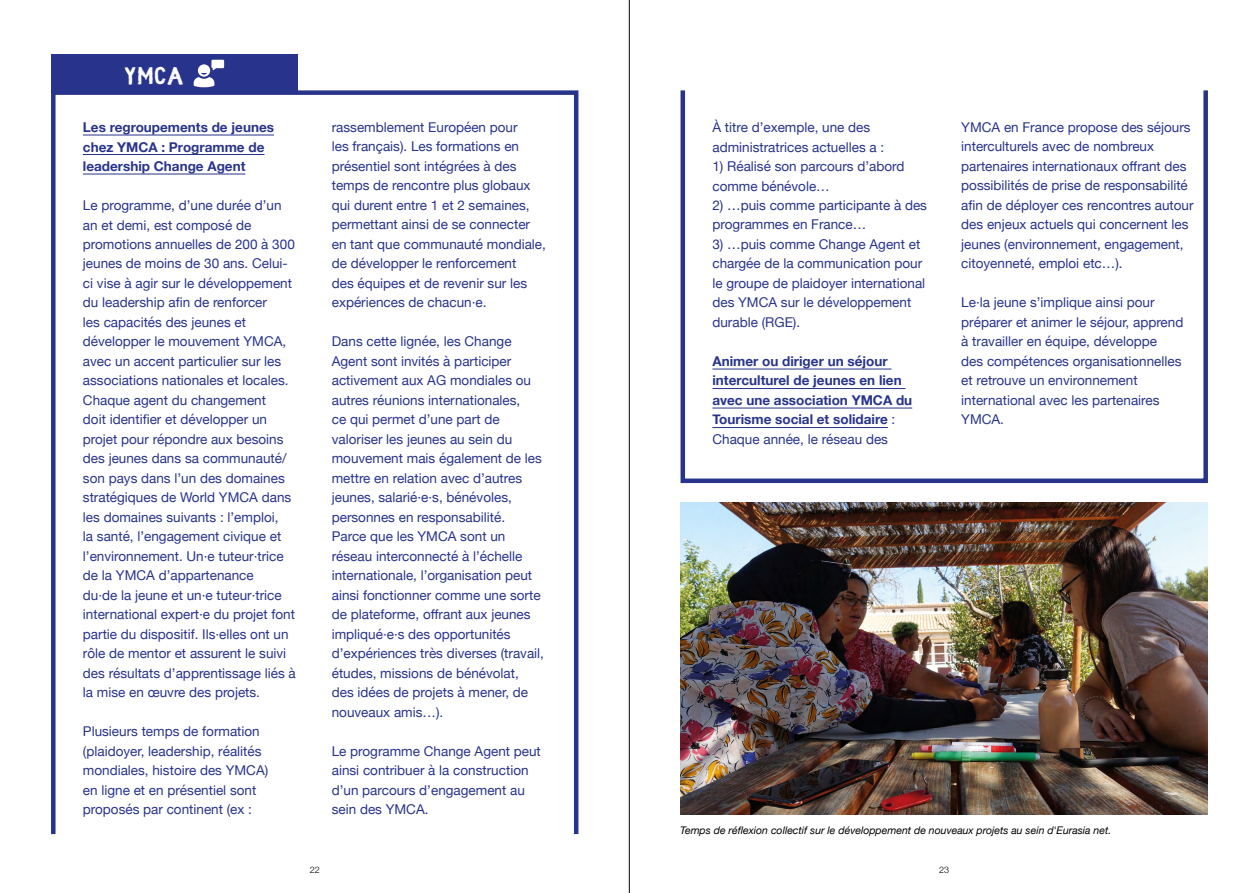
<style>
.page{position:relative;width:1259px;height:893px;background:#fff}
.page>*{position:absolute;margin:0;border:0;box-sizing:border-box;transform-origin:0 0}
.t1{font:27px "Fibre Vintage";color:#fff}
.t2{font:13.5px/19.5px "Helvetica Neue";color:#28348b}
.t3{font:700 13.5px/19.5px "Helvetica Neue";color:#28348b}
.t4{font:italic 10.5px "Helvetica Neue";color:#000}
.t5{font:300 9px "Helvetica Neue";color:#000}
.s1{font-weight:400}
</style>
<div class="page">
<img style="left:680px;top:502px;width:528px;height:312px">
<hr style="left:629px;top:0;width:1px;height:893px;background:#000">
<div style="left:51px;top:90px;width:527px;height:746px;border:4px solid #28348b"></div>
<div style="left:680px;top:88px;width:528px;height:395px;border:4px solid #28348b"></div>
<div style="left:51px;top:54px;width:247px;height:39px;background:#28348b"></div>
<hr style="left:83px;top:135px;width:191px;height:1px;background:#28348b">
<hr style="left:83px;top:154px;width:181px;height:1px;background:#28348b">
<hr style="left:83px;top:174px;width:162px;height:1px;background:#28348b">
<svg style="left:194px;top:60px;width:30px;height:27px"></svg>
<hr style="left:712px;top:369px;width:179px;height:1px;background:#28348b">
<hr style="left:712px;top:388px;width:193px;height:1px;background:#28348b">
<hr style="left:712px;top:408px;width:200px;height:1px;background:#28348b">
<hr style="left:712px;top:427px;width:176px;height:1px;background:#28348b">
<h1 class="t1" style="left:125px;top:66px;width:60px">YMCA</h1>
<p class="t3" style="left:83px;top:118px;width:193px">Les regroupements de jeunes chez YMCA : Programme de leadership Change Agent</p>
<p class="t2" style="left:83px;top:196px;width:214px">Le programme, d’une durée d’un an et demi, est composé de promotions annuelles de 200 à 300 jeunes de moins de 30 ans. Celui&shy;ci vise à agir sur le développement du leadership afin de renforcer<br>les capacités des jeunes et développer le mouvement YMCA, avec un accent particulier sur les associations nationales et locales.<br>Chaque agent du changement<br>doit identifier et développer un projet pour répondre aux besoins des jeunes dans sa communauté/ son pays dans l’un des domaines stratégiques de World YMCA dans les domaines suivants : l’emploi,<br>la santé, l’engagement civique et l’environnement. Un·e tuteur·trice de la YMCA d’appartenance<br>du·de la jeune et un·e tuteur·trice international expert·e du projet font partie du dispositif. Ils·elles ont un rôle de mentor et assurent le suivi des résultats d’apprentissage liés à la mise en œuvre des projets.</p>
<p class="t2" style="left:83px;top:723px;width:187px">Plusieurs temps de formation (plaidoyer, leadership, réalités mondiales, histoire des YMCA) en ligne et en présentiel sont proposés par continent (ex :</p>
<p class="t2" style="left:332px;top:118px;width:216px">rassemblement Européen pour<br>les français). Les formations en présentiel sont intégrées à des temps de rencontre plus globaux qui durent entre 1 et 2 semaines, permettant ainsi de se connecter en tant que communauté mondiale, de développer le renforcement<br>des équipes et de revenir sur les expériences de chacun·e.</p>
<p class="t2" style="left:332px;top:332px;width:214px">Dans cette lignée, les Change<br>Agent sont invités à participer activement aux AG mondiales ou autres réunions internationales,<br>ce qui permet d’une part de valoriser les jeunes au sein du mouvement mais également de les mettre en relation avec d’autres jeunes, salarié·e·s, bénévoles, personnes en responsabilité.<br>Parce que les YMCA sont un réseau interconnecté à l’échelle internationale, l’organisation peut ainsi fonctionner comme une sorte de plateforme, offrant aux jeunes impliqué·e·s des opportunités d’expériences très diverses (travail, études, missions de bénévolat, des idées de projets à mener, de nouveaux amis…).</p>
<p class="t2" style="left:332px;top:742px;width:211px">Le programme Change Agent peut ainsi contribuer à la construction d’un parcours d’engagement au sein des YMCA.</p>
<p class="t2" style="left:712px;top:118px;width:173px">À titre d’exemple, une des administratrices actuelles a :</p>
<p class="t2" style="left:712px;top:157px;width:194px">1) Réalisé son parcours d’abord comme bénévole…</p>
<p class="t2" style="left:712px;top:196px;width:216px">2) …puis comme participante à des programmes en France…</p>
<p class="t2" style="left:712px;top:235px;width:214px">3) …puis comme Change Agent et chargée de la communication pour le groupe de plaidoyer international des YMCA sur le développement durable (RGE).</p>
<p class="t3" style="left:712px;top:352px;width:201px">Animer ou diriger un séjour interculturel de jeunes en lien avec une association YMCA du<br>Tourisme social et solidaire <span class="s1">:<br>Chaque année, le réseau des</span></p>
<p class="t2" style="left:961px;top:118px;width:234px">YMCA en France propose des séjours interculturels avec de nombreux partenaires internationaux offrant des possibilités de prise de responsabilité afin de déployer ces rencontres autour des enjeux actuels qui concernent les jeunes (environnement, engagement, citoyenneté, emploi etc…).</p>
<p class="t2" style="left:961px;top:294px;width:224px">Le·la jeune s’implique ainsi pour préparer et animer le séjour, apprend à travailler en équipe, développe<br>des compétences organisationnelles et retrouve un environnement international avec les partenaires<br>YMCA.</p>
<p class="t4" style="left:680px;top:823px;width:432px">Temps de réflexion collectif sur le développement de nouveaux projets au sein d'Eurasia net.</p>
<p class="t5" style="left:310px;top:863px;width:12px">22</p>
<p class="t5" style="left:939px;top:863px;width:12px">23</p>
</div>
